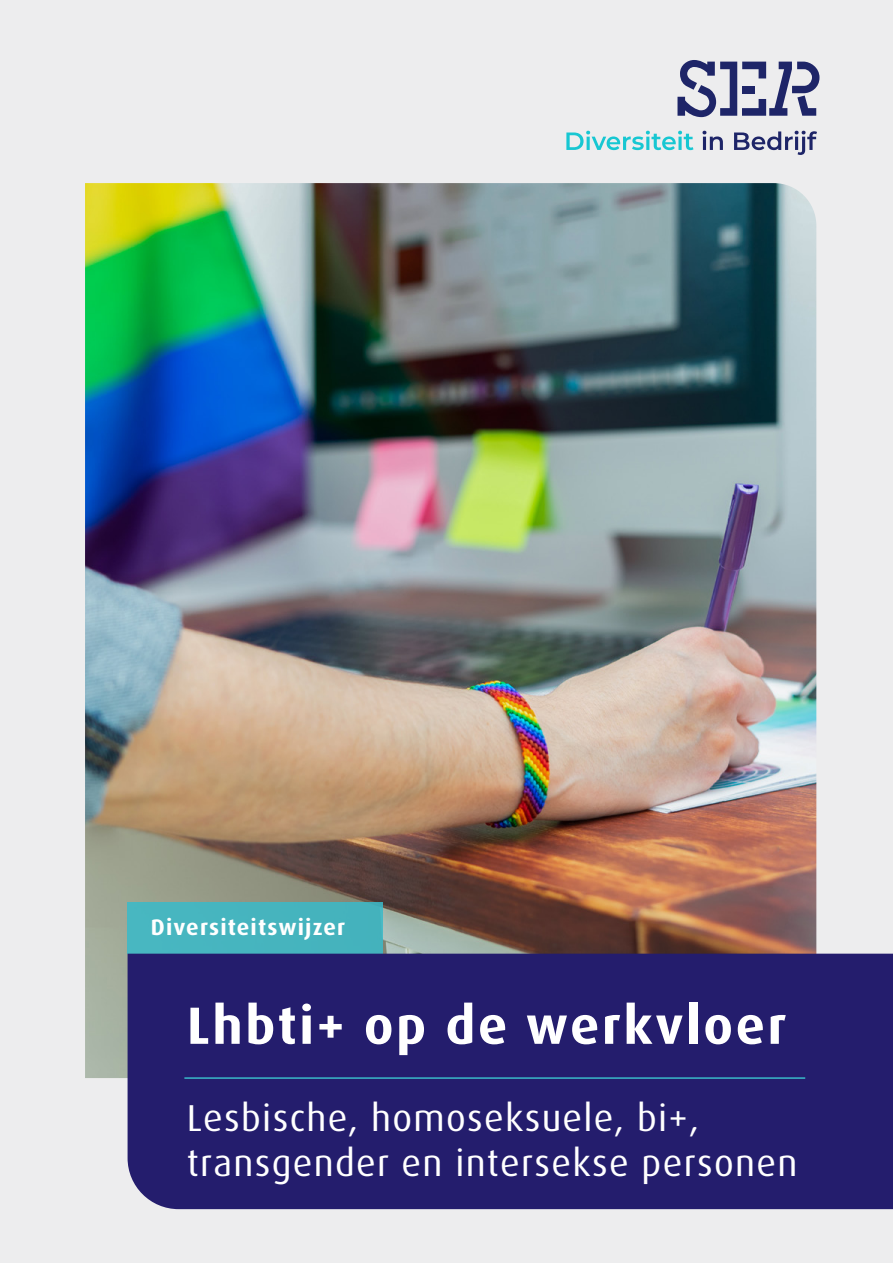
<style>
.page{position:relative;width:893px;height:1263px;background:#ededee}
.page>*{position:absolute;margin:0;border:0;box-sizing:border-box;transform-origin:0 0}
.t1{font:700 52.5px "Dax OT";letter-spacing:.05em;color:#fff}
.t2{font:37.5px/45px "Dax OT";letter-spacing:.035em;color:#fff}
.t3{font:700 22.5px "Dax OT";letter-spacing:.05em;color:#fff}
</style>
<div class="page">
<img style="left:85px;top:183px;width:731px;height:895px">
<div style="left:128px;top:902px;width:255px;height:52px;background:#46b4be"></div>
<div style="left:128px;top:954px;width:765px;height:255px;background:#241d6d"></div>
<svg style="left:677px;top:60px;width:142px;height:57px"></svg>
<svg style="left:702px;top:131px;width:115px;height:24px"></svg>
<svg style="left:566px;top:131px;width:127px;height:19px"></svg>
<hr style="left:184px;top:1077px;width:621px;height:2px;background:#3abac9">
<p class="t3" style="left:151px;top:912px;width:196px">Diversiteitswijzer</p>
<p class="t1" style="left:187px;top:992px;width:601px">Lhbti+ op de werkvloer</p>
<p class="t2" style="left:187px;top:1096px;width:612px">Lesbische, homoseksuele, bi+, transgender en intersekse personen</p>
</div>
